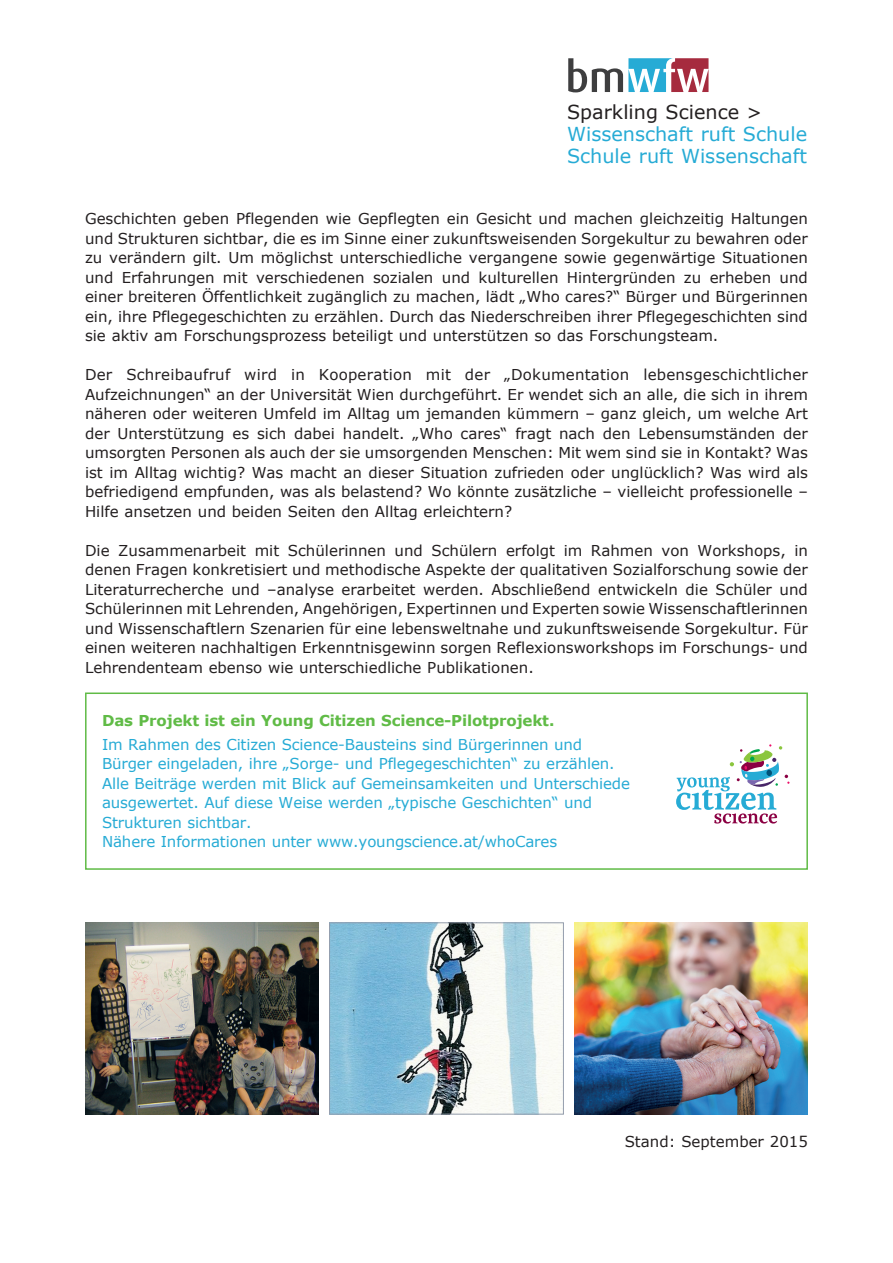
<style>
.page{position:relative;width:893px;height:1263px;background:#fff}
.page>*{position:absolute;margin:0;border:0;box-sizing:border-box;transform-origin:0 0}
.t1{font:19.2px/21.8px "Verdana";color:#26abd5}
.t2{font:19.2px "Verdana";color:#231f20}
.t3{font:15px/19.5px "Verdana";color:#231f20;text-align:justify}
.t4{font:15px/19.5px "Verdana";letter-spacing:-.01em;color:#26abd5}
.t5{font:700 15px "Verdana";letter-spacing:-.01em;color:#60bb46}
</style>
<div class="page">
<svg style="left:568px;top:58px;width:140px;height:34px"></svg>
<img style="left:574px;top:923px;width:234px;height:191px">
<img style="left:331px;top:924px;width:231px;height:188px">
<div style="left:329px;top:922px;width:235px;height:192px;border:1px solid #949dad"></div>
<img style="left:85px;top:923px;width:234px;height:191px">
<div style="left:85px;top:692px;width:723px;height:178px;border:2px solid #60bb46"></div>
<svg style="left:676px;top:744px;width:113px;height:79px"></svg>
<p class="t2" style="left:567px;top:99px;width:197px">Sparkling Science &gt;</p>
<p class="t1" style="left:567px;top:123px;width:242px">Wissenschaft ruft Schule<br>Schule ruft Wissenschaft</p>
<p class="t3" style="left:85px;top:209px;width:724px">Geschichten geben Pflegenden wie Gepflegten ein Gesicht und machen gleichzeitig Haltungen und Strukturen sichtbar, die es im Sinne einer zukunftsweisenden Sorgekultur zu bewahren oder zu verändern gilt. Um möglichst unterschiedliche vergangene sowie gegenwärtige Situationen und Erfahrungen mit verschiedenen sozialen und kulturellen Hintergründen zu erheben und einer breiteren Öffentlichkeit zugänglich zu machen, lädt „Who cares?“ Bürger und Bürgerinnen ein, ihre Pflegegeschichten zu erzählen. Durch das Niederschreiben ihrer Pflegegeschichten sind sie aktiv am Forschungsprozess beteiligt und unterstützen so das Forschungsteam.</p>
<p class="t3" style="left:85px;top:365px;width:724px">Der Schreibaufruf wird in Kooperation mit der „Dokumentation lebensgeschichtlicher Aufzeichnungen“ an der Universität Wien durchgeführt. Er wendet sich an alle, die sich in ihrem näheren oder weiteren Umfeld im Alltag um jemanden kümmern – ganz gleich, um welche Art der Unterstützung es sich dabei handelt. „Who cares“ fragt nach den Lebensumständen der umsorgten Personen als auch der sie umsorgenden Menschen: Mit wem sind sie in Kontakt? Was ist im Alltag wichtig? Was macht an dieser Situation zufrieden oder unglücklich? Was wird als befriedigend empfunden, was als belastend? Wo könnte zusätzliche – vielleicht professionelle – Hilfe ansetzen und beiden Seiten den Alltag erleichtern?</p>
<p class="t3" style="left:85px;top:540px;width:724px">Die Zusammenarbeit mit Schülerinnen und Schülern erfolgt im Rahmen von Workshops, in denen Fragen konkretisiert und methodische Aspekte der qualitativen Sozialforschung sowie der Literaturrecherche und –analyse erarbeitet werden. Abschließend entwickeln die Schüler und Schülerinnen mit Lehrenden, Angehörigen, Expertinnen und Experten sowie Wissenschaftlerinnen und Wissenschaftlern Szenarien für eine lebensweltnahe und zukunftsweisende Sorgekultur. Für einen weiteren nachhaltigen Erkenntnisgewinn sorgen Reflexionsworkshops im Forschungs- und Lehrendenteam ebenso wie unterschiedliche Publikationen.</p>
<p class="t5" style="left:102px;top:710px;width:454px">Das Projekt ist ein Young Citizen Science-Pilotprojekt.</p>
<p class="t4" style="left:102px;top:734px;width:529px">Im Rahmen des Citizen Science-Bausteins sind Bürgerinnen und Bürger eingeladen, ihre „Sorge- und Pflegegeschichten“ zu erzählen.<br>Alle Beiträge werden mit Blick auf Gemeinsamkeiten und Unterschiede ausgewertet. Auf diese Weise werden „typische Geschichten“ und Strukturen sichtbar.<br>Nähere Informationen unter www.youngscience.at/whoCares</p>
<p class="t3" style="left:625px;top:1131px;width:185px">Stand: September 2015</p>
</div>
